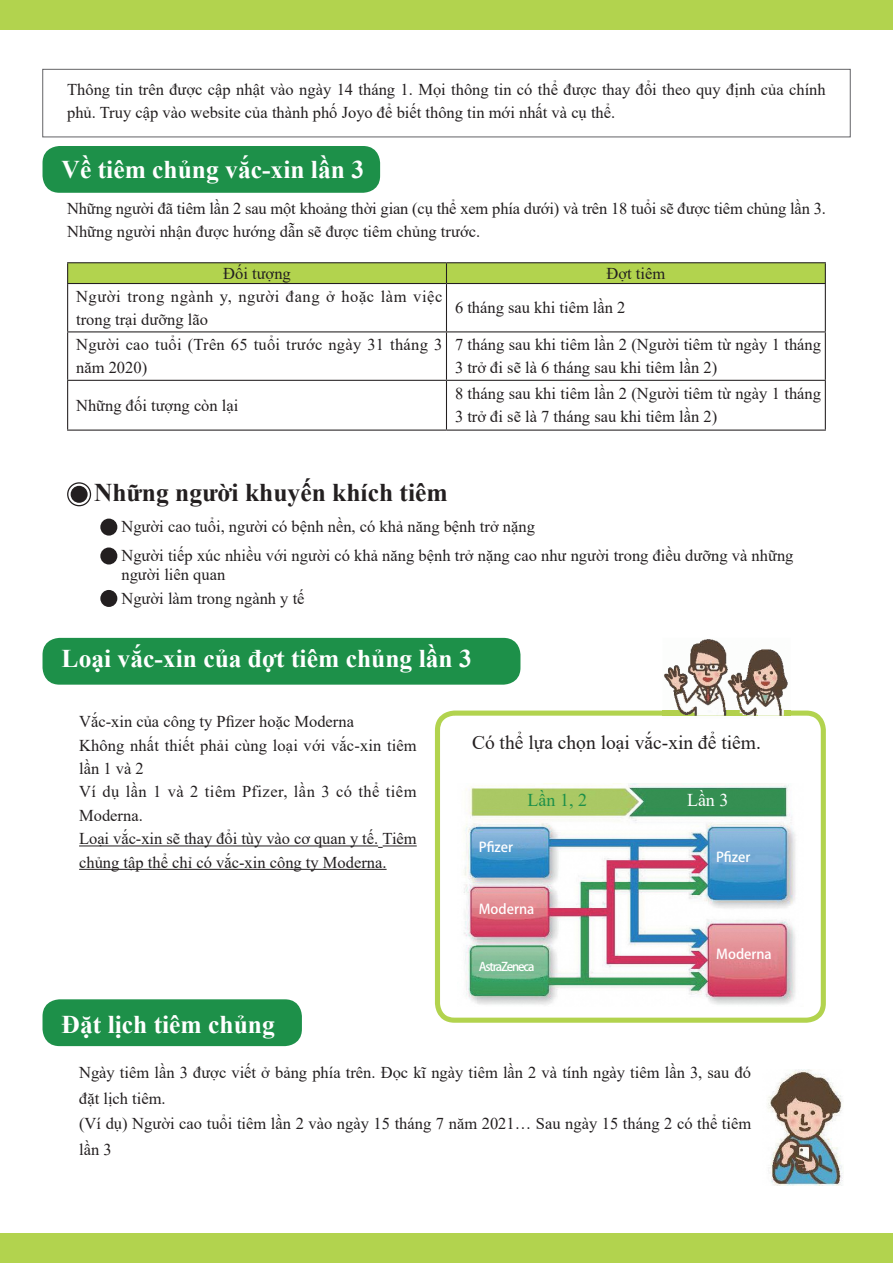
<style>
.page{position:relative;width:893px;height:1263px;background:#fff}
.page>*{position:absolute;margin:0;border:0;box-sizing:border-box;transform-origin:0 0}
.t1{font:700 25.5px "Times New Roman";color:#fff}
.t2{font:700 25.5px "Times New Roman";color:#231f20}
.t3{font:19.5px "Times New Roman";color:#231f20}
.t4{font:18px "Times New Roman";color:#1d9049}
.t5{font:18px "Times New Roman";color:#fff}
.t6{font:16.5px/23.4px "Times New Roman";color:#231f20}
.t7{font:16.5px/23.4px "Times New Roman";letter-spacing:.035em;color:#231f20}
.t8{font:500 13.5px "Koz Go Std";color:#fff}
.t9{font:500 12px "Koz Go Std";letter-spacing:-.1em;color:#fff}
</style>
<div class="page">
<div style="left:0;top:1233px;width:893px;height:30px;background:#b2d34e"></div>
<div style="left:0;top:0;width:893px;height:29px;background:#b2d34e"></div>
<div style="left:43px;top:146px;width:337px;height:47px;background:#1d9049;border-radius:17px"></div>
<div style="left:43px;top:638px;width:477px;height:47px;background:#1d9049;border-radius:17px"></div>
<div style="left:43px;top:999px;width:259px;height:47px;background:#1d9049;border-radius:17px"></div>
<div style="left:43px;top:69px;width:807px;height:68px;border:1px solid #636366"></div>
<hr style="left:67px;top:262px;width:379px;height:1px;background:#231f20">
<hr style="left:446px;top:262px;width:380px;height:1px;background:#231f20">
<div style="left:67px;top:263px;width:759px;height:20px;background:#b2d34e"></div>
<hr style="left:67px;top:283px;width:379px;height:1px;background:#231f20">
<hr style="left:67px;top:284px;width:1px;height:47px;background:#231f20">
<hr style="left:446px;top:283px;width:380px;height:1px;background:#231f20">
<hr style="left:446px;top:284px;width:1px;height:47px;background:#231f20">
<hr style="left:825px;top:284px;width:1px;height:47px;background:#231f20">
<hr style="left:67px;top:331px;width:379px;height:1px;background:#231f20">
<hr style="left:67px;top:332px;width:1px;height:48px;background:#231f20">
<hr style="left:446px;top:331px;width:380px;height:1px;background:#231f20">
<hr style="left:446px;top:332px;width:1px;height:48px;background:#231f20">
<hr style="left:825px;top:332px;width:1px;height:48px;background:#231f20">
<hr style="left:67px;top:380px;width:379px;height:1px;background:#231f20">
<hr style="left:67px;top:381px;width:1px;height:49px;background:#231f20">
<hr style="left:446px;top:380px;width:380px;height:1px;background:#231f20">
<hr style="left:446px;top:381px;width:1px;height:49px;background:#231f20">
<hr style="left:825px;top:381px;width:1px;height:49px;background:#231f20">
<hr style="left:67px;top:430px;width:379px;height:1px;background:#231f20">
<hr style="left:446px;top:430px;width:380px;height:1px;background:#231f20">
<div style="left:67px;top:482px;width:24px;height:24px;border:1px solid #231f20;border-radius:50%"></div>
<div style="left:71px;top:486px;width:17px;height:17px;background:#231f20;border-radius:50%"></div>
<div style="left:100px;top:519px;width:17px;height:17px;background:#231f20;border-radius:50%"></div>
<div style="left:100px;top:547px;width:17px;height:17px;background:#231f20;border-radius:50%"></div>
<div style="left:100px;top:590px;width:17px;height:17px;background:#231f20;border-radius:50%"></div>
<hr style="left:79px;top:845px;width:299px;height:1px;background:#231f20">
<hr style="left:383px;top:845px;width:34px;height:1px;background:#231f20">
<hr style="left:79px;top:869px;width:308px;height:1px;background:#231f20">
<svg style="left:435px;top:710px;width:391px;height:313px"></svg>
<img style="left:663px;top:639px;width:128px;height:79px">
<img style="left:663px;top:710px;width:128px;height:6px">
<img style="left:458px;top:783px;width:345px;height:223px">
<img style="left:767px;top:1069px;width:76px;height:117px">
<p class="t6" style="left:67px;top:77px;width:760px">Thông tin trên được cập nhật vào ngày 14 tháng 1. Mọi thông tin có thể được thay đổi theo quy định của chính phủ. Truy cập vào website của thành phố Joyo để biết thông tin mới nhất và cụ thể.</p>
<h1 class="t1" style="left:62px;top:151px;width:304px">Về tiêm chủng vắc-xin lần 3</h1>
<p class="t6" style="left:67px;top:196px;width:760px">Những người đã tiêm lần 2 sau một khoảng thời gian (cụ thể xem phía dưới) và trên 18 tuổi sẽ được tiêm chủng lần 3.<br>Những người nhận được hướng dẫn sẽ được tiêm chủng trước.</p>
<p class="t6" style="left:223px;top:261px;width:69px">Đối tượng</p>
<p class="t6" style="left:607px;top:261px;width:60px">Đợt tiêm</p>
<p class="t7" style="left:76px;top:284px;width:368px">Người trong ngành y, người đang ở hoặc làm việc trong trại dưỡng lão</p>
<p class="t6" style="left:455px;top:295px;width:172px">6 tháng sau khi tiêm lần 2</p>
<p class="t6" style="left:76px;top:332px;width:368px">Người cao tuổi (Trên 65 tuổi trước ngày 31 tháng 3 năm 2020)</p>
<p class="t6" style="left:455px;top:332px;width:368px">7 tháng sau khi tiêm lần 2 (Người tiêm từ ngày 1 tháng<br>3 trở đi sẽ là 6 tháng sau khi tiêm lần 2)</p>
<p class="t6" style="left:76px;top:393px;width:164px">Những đối tượng còn lại</p>
<p class="t6" style="left:455px;top:381px;width:368px">8 tháng sau khi tiêm lần 2 (Người tiêm từ ngày 1 tháng<br>3 trở đi sẽ là 7 tháng sau khi tiêm lần 2)</p>
<h1 class="t2" style="left:94px;top:474px;width:355px">Những người khuyến khích tiêm</h1>
<p class="t6" style="left:121px;top:512px;width:674px;line-height:29px">Người cao tuổi, người có bệnh nền, có khả năng bệnh trở nặng<br>Người tiếp xúc nhiều với người có khả năng bệnh trở nặng cao như người trong điều dưỡng và những</p>
<p class="t6" style="left:121px;top:563px;width:185px">người liên quan<br>Người làm trong ngành y tế</p>
<h1 class="t1" style="left:62px;top:640px;width:412px">Loại vắc-xin của đợt tiêm chủng lần 3</h1>
<p class="t6" style="left:79px;top:709px;width:339px">Vắc-xin của công ty Pfizer hoặc Moderna<br>Không nhất thiết phải cùng loại với vắc-xin tiêm lần 1 và 2<br>Ví dụ lần 1 và 2 tiêm Pfizer, lần 3 có thể tiêm Moderna.<br>Loại vắc-xin sẽ thay đổi tùy vào cơ quan y tế. Tiêm chủng tập thể chỉ có vắc-xin công ty Moderna.</p>
<h1 class="t1" style="left:62px;top:1006px;width:215px">Đặt lịch tiêm chủng</h1>
<p class="t3" style="left:472px;top:729px;width:290px">Có thể lựa chọn loại vắc-xin để tiêm.</p>
<p class="t4" style="left:527px;top:788px;width:61px">Lần 1, 2</p>
<p class="t5" style="left:687px;top:788px;width:43px">Lần 3</p>
<p class="t8" style="left:479px;top:839px;width:36px">Pfizer</p>
<p class="t8" style="left:716px;top:849px;width:36px">Pfizer</p>
<p class="t8" style="left:479px;top:901px;width:57px">Moderna</p>
<p class="t9" style="left:479px;top:959px;width:57px">AstraZeneca</p>
<p class="t8" style="left:716px;top:946px;width:57px">Moderna</p>
<p class="t6" style="left:79px;top:1060px;width:674px;line-height:25.5px">Ngày tiêm lần 3 được viết ở bảng phía trên. Đọc kĩ ngày tiêm lần 2 và tính ngày tiêm lần 3, sau đó đặt lịch tiêm.<br>(Ví dụ) Người cao tuổi tiêm lần 2 vào ngày 15 tháng 7 năm 2021… Sau ngày 15 tháng 2 có thể tiêm lần 3</p>
</div>
